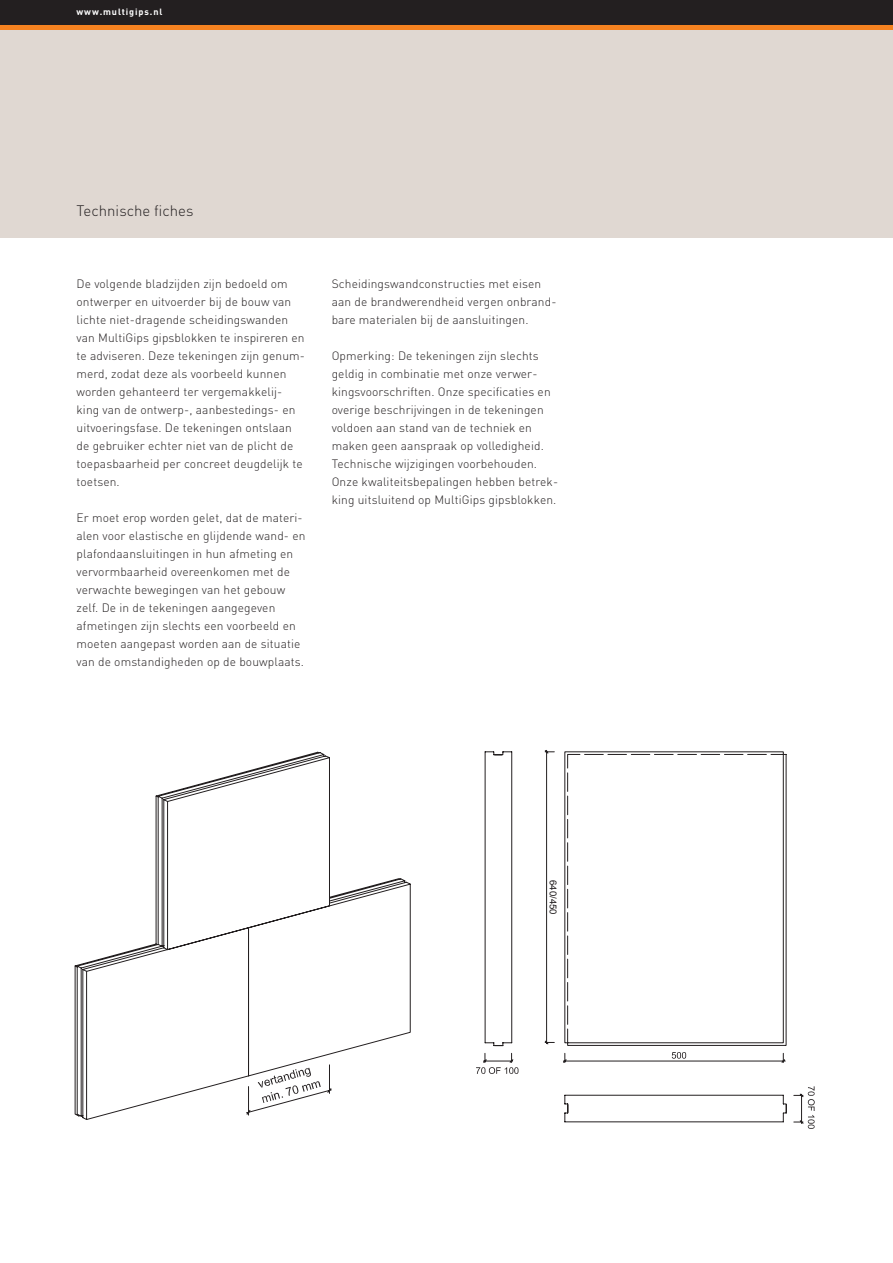
<style>
.page{position:relative;width:893px;height:1263px;background:#fff}
.page>*{position:absolute;margin:0;border:0;box-sizing:border-box;transform-origin:0 0}
.t1{font:300 15px "DINOT";color:#231f20}
.t2{font:12.15px "Arial";color:#231f20}
.t3{font:300 12px/18px "DINOT";letter-spacing:.01em;color:#231f20}
.t4{font:9.6px "Arial";color:#231f20}
.t5{font:700 9px "DINOT";letter-spacing:.1em;color:#fff}
</style>
<div class="page">
<div style="left:0;top:26px;width:893px;height:212px;background:#e0d8d2"></div>
<div style="left:0;top:0;width:893px;height:26px;background:#231f20"></div>
<hr style="left:0;top:26px;width:893px;height:4px;background:#f58220">
<svg style="left:808px;top:1086px;width:7px;height:43px"></svg>
<svg style="left:544px;top:750px;width:260px;height:374px"></svg>
<svg style="left:476px;top:833px;width:310px;height:268px"></svg>
<svg style="left:74px;top:751px;width:337px;height:369px"></svg>
<svg style="left:258px;top:1068px;width:63px;height:35px"></svg>
<p class="t5" style="left:77px;top:6px;width:87px">www.multigips.nl</p>
<p class="t1" style="left:77px;top:200px;width:118px">Technische fiches</p>
<p class="t3" style="left:77px;top:274px;width:230px">De volgende bladzijden zijn bedoeld om ontwerper en uitvoerder bij de bouw van lichte niet-dragende scheidingswanden van MultiGips gipsblokken te inspireren en te adviseren. Deze tekeningen zijn genum&shy;merd, zodat deze als voorbeeld kunnen worden gehanteerd ter vergemakkelij&shy;king van de ontwerp-, aanbestedings- en uitvoeringsfase. De tekeningen ontslaan de gebruiker echter niet van de plicht de toepasbaarheid per concreet deugdelijk te toetsen.</p>
<p class="t3" style="left:77px;top:508px;width:230px">Er moet erop worden gelet, dat de materi&shy;alen voor elastische en glijdende wand- en plafondaansluitingen in hun afmeting en vervormbaarheid overeenkomen met de verwachte bewegingen van het gebouw zelf. De in de tekeningen aangegeven afmetingen zijn slechts een voorbeeld en moeten aangepast worden aan de situatie van de omstandigheden op de bouwplaats.</p>
<p class="t2" style="left:108px;top:582px;width:93px">640/560/450/400</p>
<p class="t3" style="left:332px;top:274px;width:226px">Scheidingswandconstructies met eisen aan de brandwerendheid vergen onbrand&shy;bare materialen bij de aansluitingen.</p>
<p class="t3" style="left:332px;top:346px;width:228px">Opmerking: De tekeningen zijn slechts geldig in combinatie met onze verwer&shy;kingsvoorschriften. Onze specificaties en overige beschrijvingen in de tekeningen voldoen aan stand van de techniek en maken geen aanspraak op volledigheid.<br>Technische wijzigingen voorbehouden.<br>Onze kwaliteitsbepalingen hebben betrek&shy;king uitsluitend op MultiGips gipsblokken.</p>
<p class="t4" style="left:559px;top:880px;width:36px;rotate:90deg">640/450</p>
</div>
